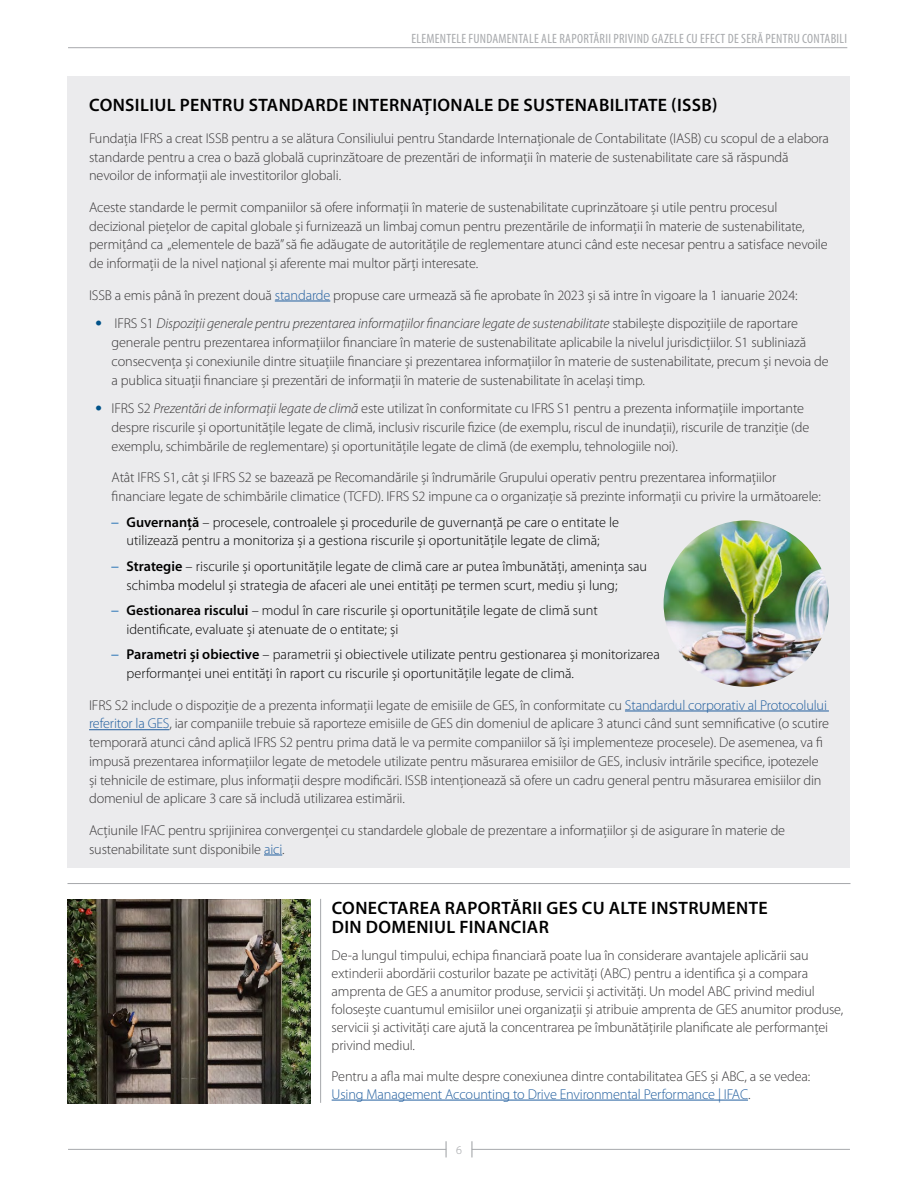
<style>
.page{position:relative;width:918px;height:1188px;background:#fff}
.page>*{position:absolute;margin:0;border:0;box-sizing:border-box;transform-origin:0 0}
.t1{font:600 18px/19.5px "Myriad Pro";letter-spacing:.02em;color:#000}
.t2{font:300 14.25px/18.8px "Myriad Pro";letter-spacing:-.01em;color:#383637}
.t3{font:300 14.25px/18.8px "Myriad Pro";color:#000}
.t4{font:condensed 13.5px "Myriad Pro";letter-spacing:.02em;color:#a7a9ac}
.t5{font:300 12px "Myriad Pro";color:#9d9fa2}
.s1{color:#215e9e}
.s2{font-family:"Frutiger LT Std";color:#005289}
.s3{font-style:italic}
.s4{font-family:"Frutiger LT Std";color:#005baa}
.s5{font-weight:600}
</style>
<div class="page">
<hr style="left:68px;top:1149px;width:782px;height:1px;background:#a7a9ac">
<div style="left:446px;top:1148px;width:26px;height:5px;background:#fff;border-radius:3px"></div>
<hr style="left:68px;top:47px;width:779px;height:1px;background:#a7a9ac">
<svg style="left:471px;top:1141px;width:1px;height:16px"></svg>
<svg style="left:446px;top:1141px;width:1px;height:16px"></svg>
<div style="left:68px;top:77px;width:782px;height:791px;background:#ebebed"></div>
<img style="left:68px;top:900px;width:242px;height:204px">
<hr style="left:68px;top:883px;width:782px;height:1px;background:#a6a8ab">
<img style="left:664px;top:520px;width:165px;height:167px">
<hr style="left:275px;top:301px;width:55px;height:1px;background:#215e9e">
<hr style="left:625px;top:711px;width:204px;height:1px;background:#215e9e">
<hr style="left:89px;top:729px;width:80px;height:1px;background:#215e9e">
<svg style="left:264px;top:855px;width:18px;height:1px"></svg>
<hr style="left:332px;top:1100px;width:416px;height:1px;background:#215e9e">
<hr style="left:320px;top:899px;width:1px;height:204px;background:#a6a8ab">
<p class="t4" style="left:411px;top:30px;width:437px">ELEMENTELE FUNDAMENTALE ALE RAPORTĂRII PRIVIND GAZELE CU EFECT DE SERĂ PENTRU CONTABILI</p>
<p class="t1" style="left:89px;top:95px;width:630px">CONSILIUL PENTRU STANDARDE INTERNAȚIONALE DE SUSTENABILITATE (ISSB)</p>
<p class="t2" style="left:89px;top:129px;width:741px">Fundația IFRS a creat ISSB pentru a se alătura Consiliului pentru Standarde Internaționale de Contabilitate (IASB) cu scopul de a elabora standarde pentru a crea o bază globală cuprinzătoare de prezentări de informații în materie de sustenabilitate care să răspundă nevoilor de informații ale investitorilor globali.</p>
<p class="t2" style="left:89px;top:198px;width:740px">Aceste standarde le permit companiilor să ofere informații în materie de sustenabilitate cuprinzătoare și utile pentru procesul decizional piețelor de capital globale și furnizează un limbaj comun pentru prezentările de informații în materie de sustenabilitate, permițând ca „elementele de bază” să fie adăugate de autoritățile de reglementare atunci când este necesar pentru a satisface nevoile de informații de la nivel național și aferente mai multor părți interesate.</p>
<p class="t2" style="left:89px;top:285px;width:710px">ISSB a emis până în prezent două <span class="s1">standarde</span> propuse care urmează să fie aprobate în 2023 și să intre în vigoare la 1 ianuarie 2024:</p>
<p class="t2" style="left:112px;top:314px;width:719px;text-indent:-17px"><span class="s2">•</span> IFRS S1 <span class="s3">Dispoziții generale pentru prezentarea informațiilor financiare legate de sustenabilitate</span> stabilește dispozițiile de raportare generale pentru prezentarea informațiilor financiare în materie de sustenabilitate aplicabile la nivelul jurisdicțiilor. S1 subliniază consecvența și conexiunile dintre situațiile financiare și prezentarea informațiilor în materie de sustenabilitate, precum și nevoia de a publica situații financiare și prezentări de informații în materie de sustenabilitate în același timp.</p>
<p class="t2" style="left:112px;top:399px;width:699px;text-indent:-17px"><span class="s2">•</span> IFRS S2 <span class="s3">Prezentări de informații legate de climă</span> este utilizat în conformitate cu IFRS S1 pentru a prezenta informațiile importante despre riscurile și oportunitățile legate de climă, inclusiv riscurile fizice (de exemplu, riscul de inundații), riscurile de tranziție (de exemplu, schimbările de reglementare) și oportunitățile legate de climă (de exemplu, tehnologiile noi).</p>
<p class="t2" style="left:112px;top:468px;width:711px">Atât IFRS S1, cât și IFRS S2 se bazează pe Recomandările și îndrumările Grupului operativ pentru prezentarea informațiilor financiare legate de schimbările climatice (TCFD). IFRS S2 impune ca o organizație să prezinte informații cu privire la următoarele:</p>
<p class="t3" style="left:112px;top:512px;width:509px;text-align:center"><span class="s4">–</span> <span class="s5">Guvernanță</span> – procesele, controalele și procedurile de guvernanță pe care o entitate le utilizează pentru a monitoriza și a gestiona riscurile și oportunitățile legate de climă;</p>
<p class="t3" style="left:127px;top:557px;width:522px;text-indent:-15px"><span class="s4">–</span> <span class="s5">Strategie</span> – riscurile și oportunitățile legate de climă care ar putea îmbunătăți, amenința sau schimba modelul și strategia de afaceri ale unei entități pe termen scurt, mediu și lung;</p>
<p class="t3" style="left:127px;top:601px;width:473px;text-indent:-15px"><span class="s4">–</span> <span class="s5">Gestionarea riscului</span> – modul în care riscurile și oportunitățile legate de climă sunt identificate, evaluate și atenuate de o entitate; și</p>
<p class="t3" style="left:127px;top:645px;width:535px;text-indent:-15px"><span class="s4">–</span> <span class="s5">Parametri și obiective</span> – parametrii și obiectivele utilizate pentru gestionarea și monitorizarea performanței unei entități în raport cu riscurile și oportunitățile legate de climă.</p>
<p class="t2" style="left:89px;top:695px;width:741px">IFRS S2 include o dispoziție de a prezenta informații legate de emisiile de GES, în conformitate cu <span class="s1">Standardul corporativ al Protocolului referitor la GES</span>, iar companiile trebuie să raporteze emisiile de GES din domeniul de aplicare 3 atunci când sunt semnificative (o scutire temporară atunci când aplică IFRS S2 pentru prima dată le va permite companiilor să își implementeze procesele). De asemenea, va fi impusă prezentarea informațiilor legate de metodele utilizate pentru măsurarea emisiilor de GES, inclusiv intrările specifice, ipotezele și tehnicile de estimare, plus informații despre modificări. ISSB intenționează să ofere un cadru general pentru măsurarea emisiilor din domeniul de aplicare 3 care să includă utilizarea estimării.</p>
<p class="t2" style="left:89px;top:821px;width:698px">Acțiunile IFAC pentru sprijinirea convergenței cu standardele globale de prezentare a informațiilor și de asigurare în materie de sustenabilitate sunt disponibile <span class="s1">aici</span>.</p>
<p class="t1" style="left:332px;top:898px;width:437px">CONECTAREA RAPORTĂRII GES CU ALTE INSTRUMENTE<br>DIN DOMENIUL FINANCIAR</p>
<p class="t2" style="left:332px;top:946px;width:513px;line-height:18px">De-a lungul timpului, echipa financiară poate lua în considerare avantajele aplicării sau extinderii abordării costurilor bazate pe activități (ABC) pentru a identifica și a compara amprenta de GES a anumitor produse, servicii și activități. Un model ABC privind mediul folosește cuantumul emisiilor unei organizații și atribuie amprenta de GES anumitor produse, servicii și activități care ajută la concentrarea pe îmbunătățirile planificate ale performanței privind mediul.</p>
<p class="t2" style="left:332px;top:1067px;width:480px;line-height:18px">Pentru a afla mai multe despre conexiunea dintre contabilitatea GES și ABC, a se vedea:<br><span class="s1">Using Management Accounting to Drive Environmental Performance | IFAC</span>.</p>
<p class="t5" style="left:456px;top:1143px;width:7px">6</p>
</div>
